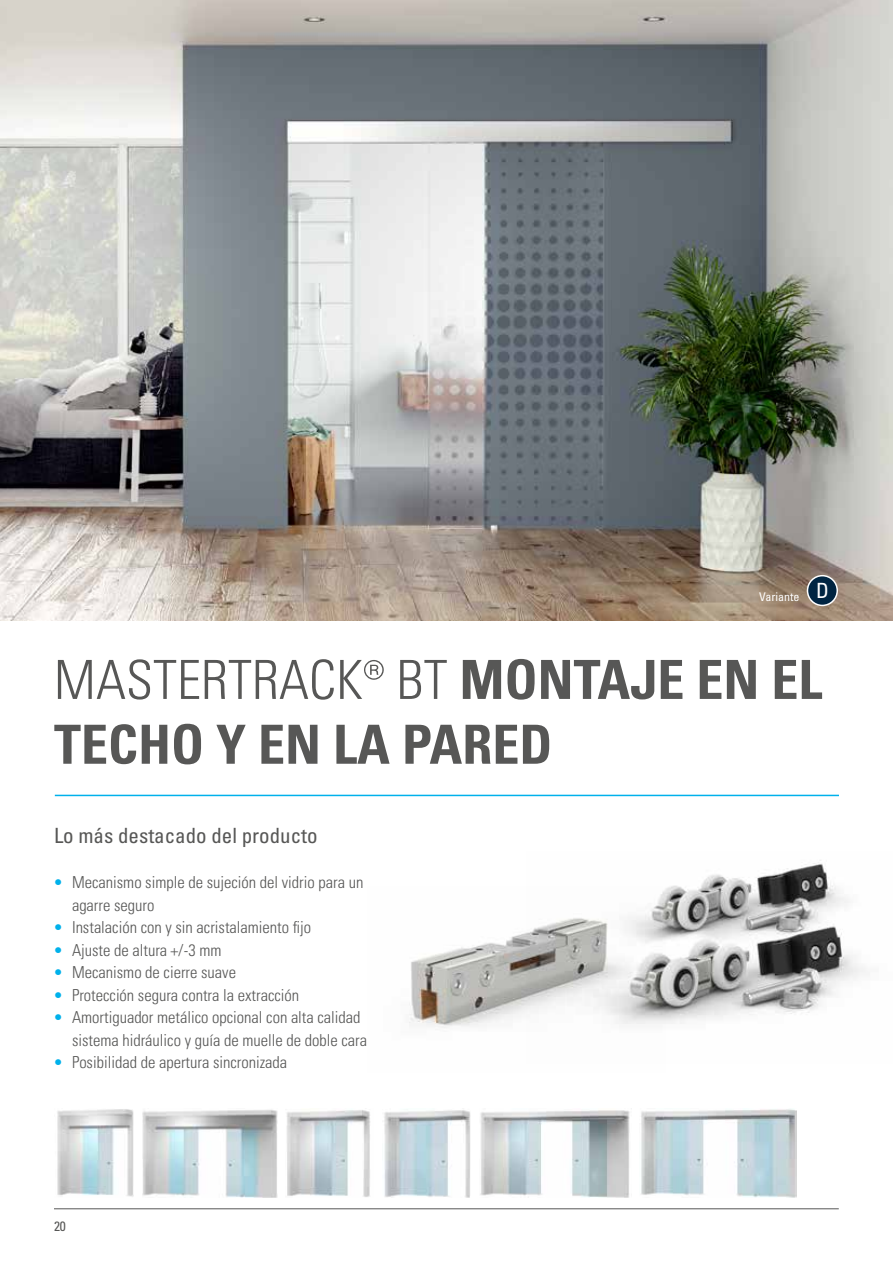
<style>
.page{position:relative;width:893px;height:1263px;background:#fff}
.page>*{position:absolute;margin:0;border:0;box-sizing:border-box;transform-origin:0 0}
.t1{font:54px "Univers LTCYR 47 Light Cond";color:#575756}
.t2{font:54px "Univers LTCYR 67 Bold Cond";color:#575756}
.t3{font:condensed 21px "Univers LTCYR 57";color:#575756}
.t4{font:condensed 21px "Univers LTCYR 57";color:#fff}
.t5{font:16.5px/22.5px "Univers LTCYR 47 Light Cond";color:#575756}
.t6{font:condensed 13.5px "Univers LTCYR 57";color:#575756}
.t7{font:condensed 12px "Univers LTCYR 57";color:#fff}
.s1{font-family:"Univers LTCYR 67 Bold Cond"}
.s2{color:#00b1eb}
</style>
<div class="page">
<hr style="left:54px;top:1208px;width:785px;height:1px;background:#575756">
<img style="left:0;top:0;width:893px;height:621px">
<img style="left:57px;top:1109px;width:77px;height:88px">
<img style="left:142px;top:1109px;width:135px;height:89px">
<img style="left:641px;top:1109px;width:155px;height:89px">
<img style="left:384px;top:1110px;width:87px;height:88px">
<img style="left:480px;top:1110px;width:150px;height:88px">
<img style="left:286px;top:1110px;width:84px;height:87px">
<img style="left:665px;top:860px;width:201px;height:164px">
<img style="left:409px;top:890px;width:256px;height:138px">
<div style="left:807px;top:576px;width:30px;height:29px;background:#002542;border-radius:50%"></div>
<div style="left:807px;top:575px;width:31px;height:31px;border:2px solid #fff;border-radius:50%"></div>
<hr style="left:55px;top:795px;width:784px;height:1px;background:#00b1eb">
<p class="t7" style="left:759px;top:589px;width:42px">Variante</p>
<p class="t4" style="left:816px;top:577px;width:14px">D</p>
<h1 class="t1" style="left:54px;top:643px;width:770px">MASTERTRACK® BT <span class="s1">MONTAJE EN EL</span></h1>
<h1 class="t2" style="left:54px;top:711px;width:500px">TECHO Y EN LA PARED</h1>
<p class="t3" style="left:54px;top:822px;width:265px">Lo más destacado del producto</p>
<p class="t5" style="left:72px;top:870px;width:293px;text-indent:-18px"><span class="s2">•</span> Mecanismo simple de sujeción del vidrio para un agarre seguro</p>
<p class="t5" style="left:54px;top:915px;width:259px"><span class="s2">•</span> Instalación con y sin acristalamiento fijo</p>
<p class="t5" style="left:54px;top:938px;width:169px"><span class="s2">•</span> Ajuste de altura +/-3 mm</p>
<p class="t5" style="left:54px;top:960px;width:184px"><span class="s2">•</span> Mecanismo de cierre suave</p>
<p class="t5" style="left:54px;top:983px;width:247px"><span class="s2">•</span> Protección segura contra la extracción</p>
<p class="t5" style="left:72px;top:1005px;width:296px;text-indent:-18px"><span class="s2">•</span> Amortiguador metálico opcional con alta calidad sistema hidráulico y guía de muelle de doble cara</p>
<p class="t5" style="left:54px;top:1050px;width:235px"><span class="s2">•</span> Posibilidad de apertura sincronizada</p>
<p class="t6" style="left:54px;top:1218px;width:13px">20</p>
</div>
